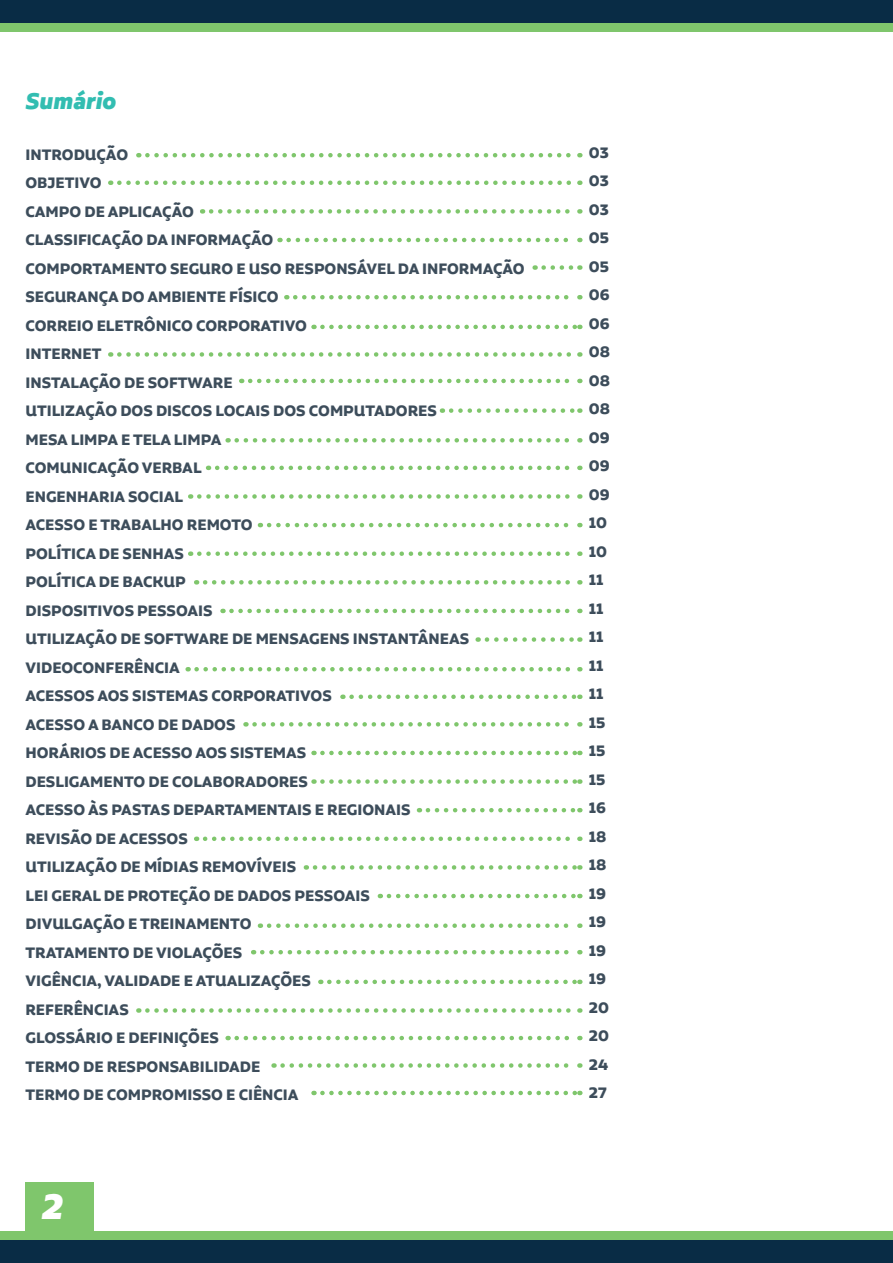
<style>
.page{position:relative;width:893px;height:1263px;background:#fff}
.page>*{position:absolute;margin:0;border:0;box-sizing:border-box;transform-origin:0 0}
.t1{font:italic 900 42px "Aalto Sans Essential Alt";color:#fff}
.t2{font:italic 900 27px "Aalto Sans Essential Alt";color:#32bdb1}
.t3{font:700 18px/28.5px "Aalto Sans Essential Alt";color:#3d4d5b}
</style>
<div class="page">
<div style="left:0;top:1235px;width:893px;height:28px;background:#092c45"></div>
<div style="left:0;top:0;width:893px;height:28px;background:#092c45"></div>
<div style="left:0;top:1231px;width:893px;height:9px;background:#7fc66c"></div>
<div style="left:0;top:23px;width:893px;height:9px;background:#7fc66c"></div>
<div style="left:26px;top:1182px;width:68px;height:53px;background:#7fc66c"></div>
<svg style="left:147px;top:153px;width:424px;height:4px"></svg>
<svg style="left:322px;top:325px;width:258px;height:4px"></svg>
<svg style="left:199px;top:494px;width:381px;height:5px"></svg>
<svg style="left:197px;top:667px;width:383px;height:4px"></svg>
<svg style="left:205px;top:836px;width:375px;height:5px"></svg>
<svg style="left:289px;top:238px;width:291px;height:4px"></svg>
<svg style="left:451px;top:408px;width:129px;height:5px"></svg>
<svg style="left:205px;top:580px;width:375px;height:5px"></svg>
<svg style="left:322px;top:751px;width:258px;height:4px"></svg>
<svg style="left:269px;top:923px;width:311px;height:5px"></svg>
<svg style="left:237px;top:1036px;width:343px;height:4px"></svg>
<svg style="left:119px;top:180px;width:452px;height:5px"></svg>
<svg style="left:119px;top:352px;width:452px;height:5px"></svg>
<svg style="left:269px;top:523px;width:311px;height:4px"></svg>
<svg style="left:352px;top:694px;width:228px;height:5px"></svg>
<svg style="left:315px;top:865px;width:265px;height:5px"></svg>
<svg style="left:544px;top:265px;width:36px;height:5px"></svg>
<svg style="left:237px;top:438px;width:343px;height:5px"></svg>
<svg style="left:231px;top:609px;width:349px;height:4px"></svg>
<svg style="left:322px;top:779px;width:258px;height:5px"></svg>
<svg style="left:262px;top:950px;width:318px;height:4px"></svg>
<svg style="left:211px;top:209px;width:369px;height:5px"></svg>
<svg style="left:250px;top:379px;width:330px;height:4px"></svg>
<svg style="left:199px;top:551px;width:381px;height:5px"></svg>
<svg style="left:254px;top:722px;width:326px;height:5px"></svg>
<svg style="left:389px;top:894px;width:191px;height:4px"></svg>
<svg style="left:147px;top:1008px;width:424px;height:5px"></svg>
<svg style="left:295px;top:295px;width:285px;height:4px"></svg>
<svg style="left:217px;top:466px;width:363px;height:4px"></svg>
<svg style="left:487px;top:637px;width:93px;height:5px"></svg>
<svg style="left:428px;top:808px;width:152px;height:4px"></svg>
<svg style="left:329px;top:980px;width:251px;height:4px"></svg>
<svg style="left:283px;top:1063px;width:297px;height:5px"></svg>
<svg style="left:322px;top:1091px;width:258px;height:4px"></svg>
<h2 class="t2" style="left:26px;top:85px;width:92px">Sumário</h2>
<p class="t3" style="left:26px;top:140px;width:501px">INTRODUÇÃO<br>OBJETIVO<br>CAMPO DE APLICAÇÃO<br>CLASSIFICAÇÃO DA INFORMAÇÃO<br>COMPORTAMENTO SEGURO E USO RESPONSÁVEL DA INFORMAÇÃO<br>SEGURANÇA DO AMBIENTE FÍSICO<br>CORREIO ELETRÔNICO CORPORATIVO<br>INTERNET<br>INSTALAÇÃO DE SOFTWARE<br>UTILIZAÇÃO DOS DISCOS LOCAIS DOS COMPUTADORES<br>MESA LIMPA E TELA LIMPA<br>COMUNICAÇÃO VERBAL<br>ENGENHARIA SOCIAL<br>ACESSO E TRABALHO REMOTO<br>POLÍTICA DE SENHAS<br>POLÍTICA DE BACKUP<br>DISPOSITIVOS PESSOAIS<br>UTILIZAÇÃO DE SOFTWARE DE MENSAGENS INSTANTÂNEAS<br>VIDEOCONFERÊNCIA<br>ACESSOS AOS SISTEMAS CORPORATIVOS<br>ACESSO A BANCO DE DADOS<br>HORÁRIOS DE ACESSO AOS SISTEMAS<br>DESLIGAMENTO DE COLABORADORES<br>ACESSO ÀS PASTAS DEPARTAMENTAIS E REGIONAIS<br>REVISÃO DE ACESSOS<br>UTILIZAÇÃO DE MÍDIAS REMOVÍVEIS<br>LEI GERAL DE PROTEÇÃO DE DADOS PESSOAIS<br>DIVULGAÇÃO E TREINAMENTO<br>TRATAMENTO DE VIOLAÇÕES<br>VIGÊNCIA, VALIDADE E ATUALIZAÇÕES<br>REFERÊNCIAS<br>GLOSSÁRIO E DEFINIÇÕES<br>TERMO DE RESPONSABILIDADE<br>TERMO DE COMPROMISSO E CIÊNCIA</p>
<p class="t3" style="left:589px;top:138px;width:23px">03<br>03<br>03<br>05<br>05<br>06<br>06<br>08<br>08<br>08<br>09<br>09<br>09<br>10<br>10<br>11<br>11<br>11<br>11<br>11<br>15<br>15<br>15<br>16<br>18<br>18<br>19<br>19<br>19<br>19<br>20<br>20<br>24<br>27</p>
<h1 class="t1" style="left:42px;top:1182px;width:23px">2</h1>
</div>
